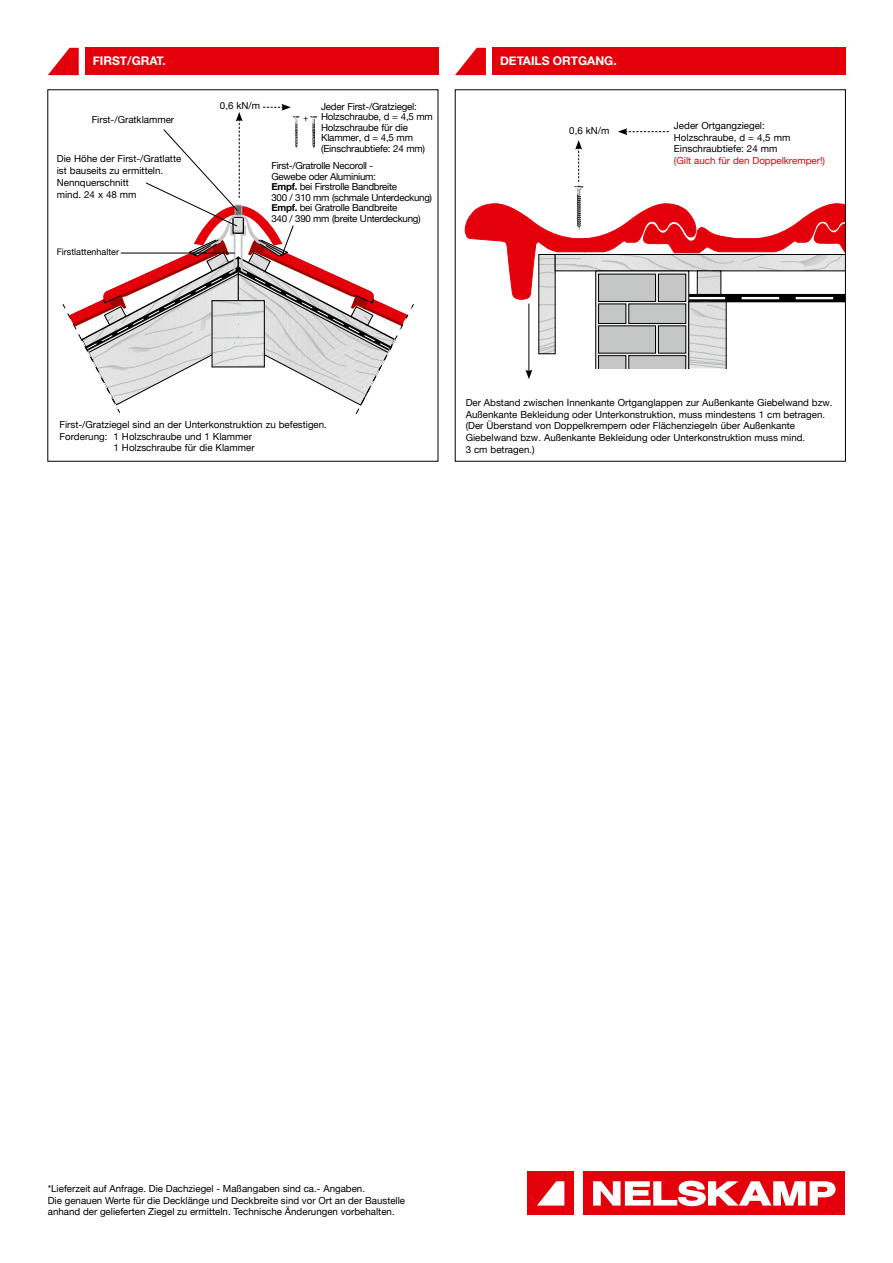
<style>
.page{position:relative;width:893px;height:1263px;background:#fff}
.page>*{position:absolute;margin:0;border:0;box-sizing:border-box;transform-origin:0 0}
.t1{font:700 12px "Helvetica Neue";color:#fff}
.t2{font:9.75px/11.7px "Helvetica Neue";color:#000}
.t3{font:9.75px/10.5px "Helvetica Neue";letter-spacing:-.03em;color:#000}
.t4{font:9.75px/10.5px "Helvetica Neue";letter-spacing:-.02em;color:#000}
.t5{font:9.75px "Helvetica Neue";color:#e3000b}
.t6{font:9px "Helvetica Neue";color:#000}
.s1{font-weight:700}
</style>
<div class="page">
<img style="left:574px;top:186px;width:10px;height:17px">
<div style="left:527px;top:1172px;width:47px;height:43px;background:#e3000b"></div>
<svg style="left:537px;top:1181px;width:27px;height:24px"></svg>
<div style="left:583px;top:1172px;width:262px;height:43px;background:#e3000b"></div>
<svg style="left:593px;top:1181px;width:243px;height:25px"></svg>
<div style="left:85px;top:48px;width:353px;height:27px;background:#e3000b"></div>
<svg style="left:48px;top:48px;width:31px;height:27px"></svg>
<svg style="left:62px;top:104px;width:352px;height:310px"></svg>
<img style="left:292px;top:116px;width:8px;height:33px">
<img style="left:310px;top:116px;width:7px;height:33px">
<div style="left:492px;top:48px;width:353px;height:27px;background:#e3000b"></div>
<svg style="left:455px;top:48px;width:31px;height:27px"></svg>
<svg style="left:575px;top:140px;width:7px;height:42px"></svg>
<svg style="left:618px;top:128px;width:51px;height:7px"></svg>
<svg style="left:465px;top:203px;width:379px;height:176px"></svg>
<p class="t1" style="left:93px;top:51px;width:75px">FIRST/GRAT.</p>
<p class="t2" style="left:92px;top:114px;width:84px">First-/Gratklammer</p>
<p class="t2" style="left:57px;top:154px;width:126px">Die Höhe der First-/Gratlatte ist bauseits zu ermitteln.<br>Nennquerschnitt<br>mind. 24 x 48 mm</p>
<p class="t6" style="left:57px;top:246px;width:64px">Firstlattenhalter</p>
<p class="t2" style="left:220px;top:100px;width:42px">0,6 kN/m</p>
<p class="t6" style="left:303px;top:111px;width:7px">+</p>
<p class="t4" style="left:321px;top:102px;width:113px">Jeder First-/Gratziegel:<br>Holzschraube, d = 4,5 mm<br>Holzschraube für die<br>Klammer, d = 4,5 mm (Einschraubtiefe: 24 mm)</p>
<p class="t3" style="left:271px;top:161px;width:162px">First-/Gratrolle Necoroll -<br>Gewebe oder Aluminium:<br><span class="s1">Empf.</span> bei Firstrolle Bandbreite<br>300 / 310 mm (schmale Unterdeckung)<br><span class="s1">Empf.</span> bei Gratrolle Bandbreite<br>340 / 390 mm (breite Unterdeckung)</p>
<p class="t1" style="left:500px;top:51px;width:118px">DETAILS ORTGANG.</p>
<p class="t2" style="left:569px;top:125px;width:42px">0,6 kN/m</p>
<p class="t2" style="left:674px;top:120px;width:118px">Jeder Ortgangziegel:<br>Holzschraube, d = 4,5 mm<br>Einschraubtiefe: 24 mm</p>
<p class="t5" style="left:674px;top:153px;width:153px">(Gilt auch für den Doppelkremper!)</p>
<p class="t2" style="left:60px;top:419px;width:269px">First-/Gratziegel sind an der Unterkonstruktion zu befestigen.</p>
<p class="t2" style="left:60px;top:431px;width:194px">Forderung: 1 Holzschraube und 1 Klammer</p>
<p class="t2" style="left:114px;top:443px;width:143px">1 Holzschraube für die Klammer</p>
<p class="t2" style="left:466px;top:397px;width:368px">Der Abstand zwischen Innenkante Ortganglappen zur Außenkante Giebelwand bzw.<br>Außenkante Bekleidung oder Unterkonstruktion, muss mindestens 1 cm betragen. (Der Überstand von Doppelkrempern oder Flächenziegeln über Außenkante Giebelwand bzw. Außenkante Bekleidung oder Unterkonstruktion muss mind.<br>3 cm betragen.)</p>
<p class="t2" style="left:48px;top:1183px;width:359px">*Lieferzeit auf Anfrage. Die Dachziegel - Maßangaben sind ca.- Angaben.<br>Die genauen Werte für die Decklänge und Deckbreite sind vor Ort an der Baustelle anhand der gelieferten Ziegel zu ermitteln. Technische Änderungen vorbehalten.</p>
</div>
